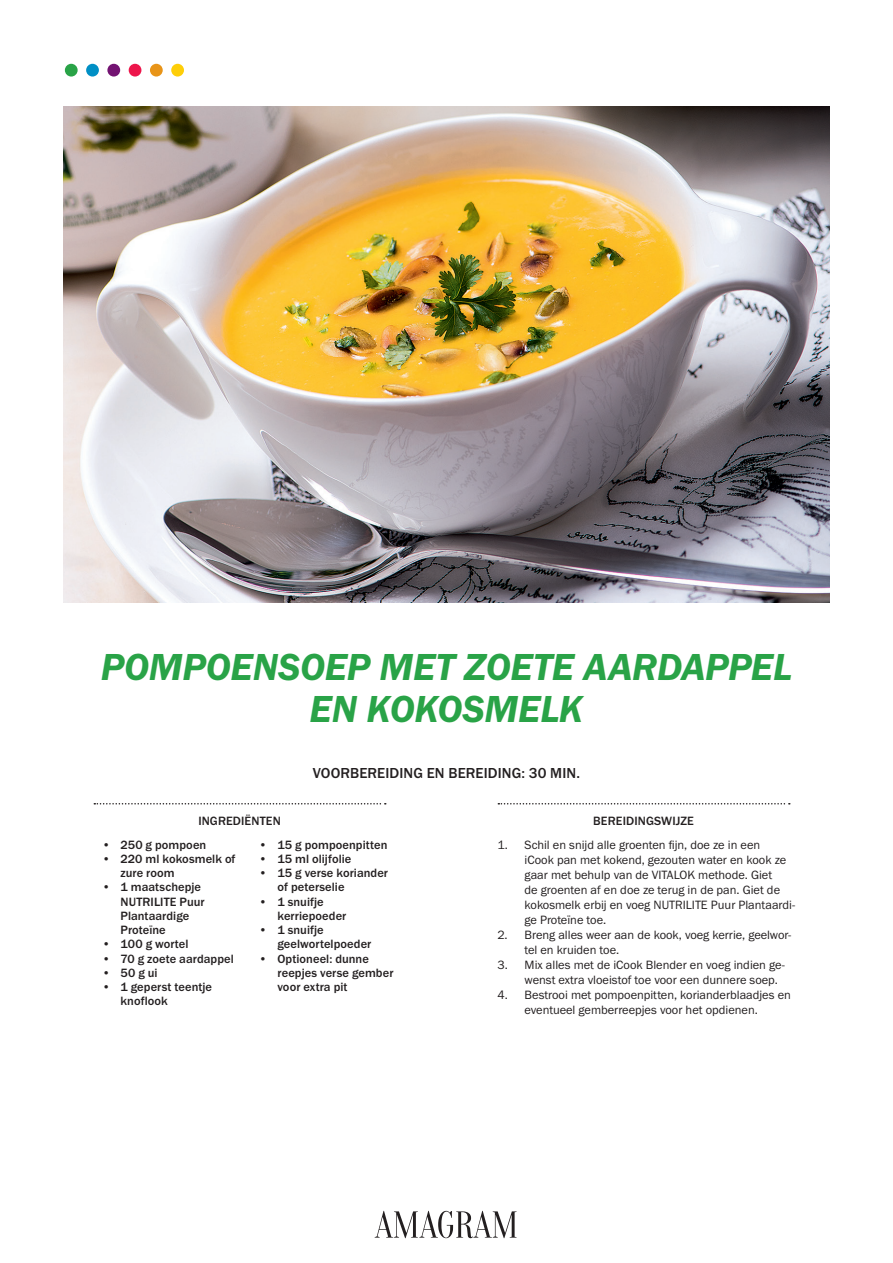
<style>
.page{position:relative;width:893px;height:1263px;background:#fff}
.page>*{position:absolute;margin:0;border:0;box-sizing:border-box;transform-origin:0 0}
.Cards_description_He{font:39px/42px "Franklin Gothic URW Dem Ita";letter-spacing:-.005em;color:#29a347;text-align:center}
.TIME_Versal_10pt{font:500 15px "Franklin Gothic URW";letter-spacing:.005em;color:#231f20}
.t1{font:12.45px/15px "Franklin Gothic URW Boo";color:#231f20}
.INGREDIENTS_Versal_8{font:500 12.45px/14.2px "Franklin Gothic URW";letter-spacing:.005em;color:#231f20}
.s1{font-family:"Franklin Gothic URW Boo";font-weight:400}
</style>
<div class="page">
<img style="left:64px;top:106px;width:765px;height:497px">
<svg style="left:498px;top:803px;width:292px;height:1px"></svg>
<svg style="left:94px;top:803px;width:292px;height:1px"></svg>
<div style="left:171px;top:64px;width:13px;height:13px;background:#fece08;border-radius:50%"></div>
<div style="left:150px;top:64px;width:13px;height:13px;background:#e89418;border-radius:50%"></div>
<div style="left:129px;top:64px;width:12px;height:13px;background:#ed164b;border-radius:50%"></div>
<div style="left:107px;top:64px;width:13px;height:13px;background:#731372;border-radius:50%"></div>
<div style="left:86px;top:64px;width:13px;height:13px;background:#008fc5;border-radius:50%"></div>
<div style="left:65px;top:64px;width:13px;height:13px;background:#29a347;border-radius:50%"></div>
<svg style="left:375px;top:1211px;width:142px;height:27px"></svg>
<p class="Cards_description_He" style="left:101px;top:644px;width:693px">POMPOENSOEP MET ZOETE AARDAPPEL<br>EN KOKOSMELK</p>
<p class="TIME_Versal_10pt" style="left:313px;top:764px;width:269px">VOORBEREIDING EN BEREIDING: 30 MIN.</p>
<p class="INGREDIENTS_Versal_8" style="left:198px;top:813px;width:84px">INGREDIËNTEN</p>
<p class="INGREDIENTS_Versal_8" style="left:102px;top:837px;width:106px"><span class="s1">•</span> 250 g pompoen</p>
<p class="INGREDIENTS_Versal_8" style="left:121px;top:851px;width:117px;text-indent:-18px"><span class="s1">•</span> 220 ml kokosmelk of zure room</p>
<p class="INGREDIENTS_Versal_8" style="left:121px;top:880px;width:86px;text-indent:-18px"><span class="s1">•</span> 1 maatschepje<br>NUTRILITE Puur<br>Plantaardige<br>Proteïne</p>
<p class="INGREDIENTS_Versal_8" style="left:102px;top:937px;width:88px"><span class="s1">•</span> 100 g wortel</p>
<p class="INGREDIENTS_Versal_8" style="left:102px;top:951px;width:133px"><span class="s1">•</span> 70 g zoete aardappel</p>
<p class="INGREDIENTS_Versal_8" style="left:102px;top:965px;width:57px"><span class="s1">•</span> 50 g ui</p>
<p class="INGREDIENTS_Versal_8" style="left:121px;top:979px;width:93px;text-indent:-18px"><span class="s1">•</span> 1 geperst teentje knoflook</p>
<p class="INGREDIENTS_Versal_8" style="left:259px;top:837px;width:130px"><span class="s1">•</span> 15 g pompoenpitten</p>
<p class="INGREDIENTS_Versal_8" style="left:259px;top:851px;width:94px"><span class="s1">•</span> 15 ml olijfolie</p>
<p class="INGREDIENTS_Versal_8" style="left:277px;top:865px;width:112px;text-indent:-18px"><span class="s1">•</span> 15 g verse koriander of peterselie</p>
<p class="INGREDIENTS_Versal_8" style="left:277px;top:894px;width:70px;text-indent:-18px"><span class="s1">•</span> 1 snuifje kerriepoeder</p>
<p class="INGREDIENTS_Versal_8" style="left:277px;top:922px;width:95px;text-indent:-18px"><span class="s1">•</span> 1 snuifje geelwortelpoeder</p>
<p class="INGREDIENTS_Versal_8" style="left:277px;top:951px;width:117px;text-indent:-18px"><span class="s1">•</span> Optioneel: dunne reepjes verse gember voor extra pit</p>
<p class="INGREDIENTS_Versal_8" style="left:593px;top:813px;width:102px">BEREIDINGSWIJZE</p>
<p class="t1" style="left:525px;top:837px;width:272px;text-indent:-27px">1. Schil en snijd alle groenten fijn, doe ze in een<br>iCook pan met kokend, gezouten water en kook ze gaar met behulp van de VITALOK methode. Giet<br>de groenten af en doe ze terug in de pan. Giet de kokosmelk erbij en voeg NUTRILITE Puur Plantaardi&shy;ge Proteïne toe.</p>
<p class="t1" style="left:525px;top:927px;width:268px;text-indent:-27px">2. Breng alles weer aan de kook, voeg kerrie, geelwor&shy;tel en kruiden toe.</p>
<p class="t1" style="left:525px;top:957px;width:262px;text-indent:-27px">3. Mix alles met de iCook Blender en voeg indien ge&shy;wenst extra vloeistof toe voor een dunnere soep.</p>
<p class="t1" style="left:498px;top:987px;width:295px;text-align:center">4. Bestrooi met pompoenpitten, korianderblaadjes en eventueel gemberreepjes voor het opdienen.</p>
</div>
